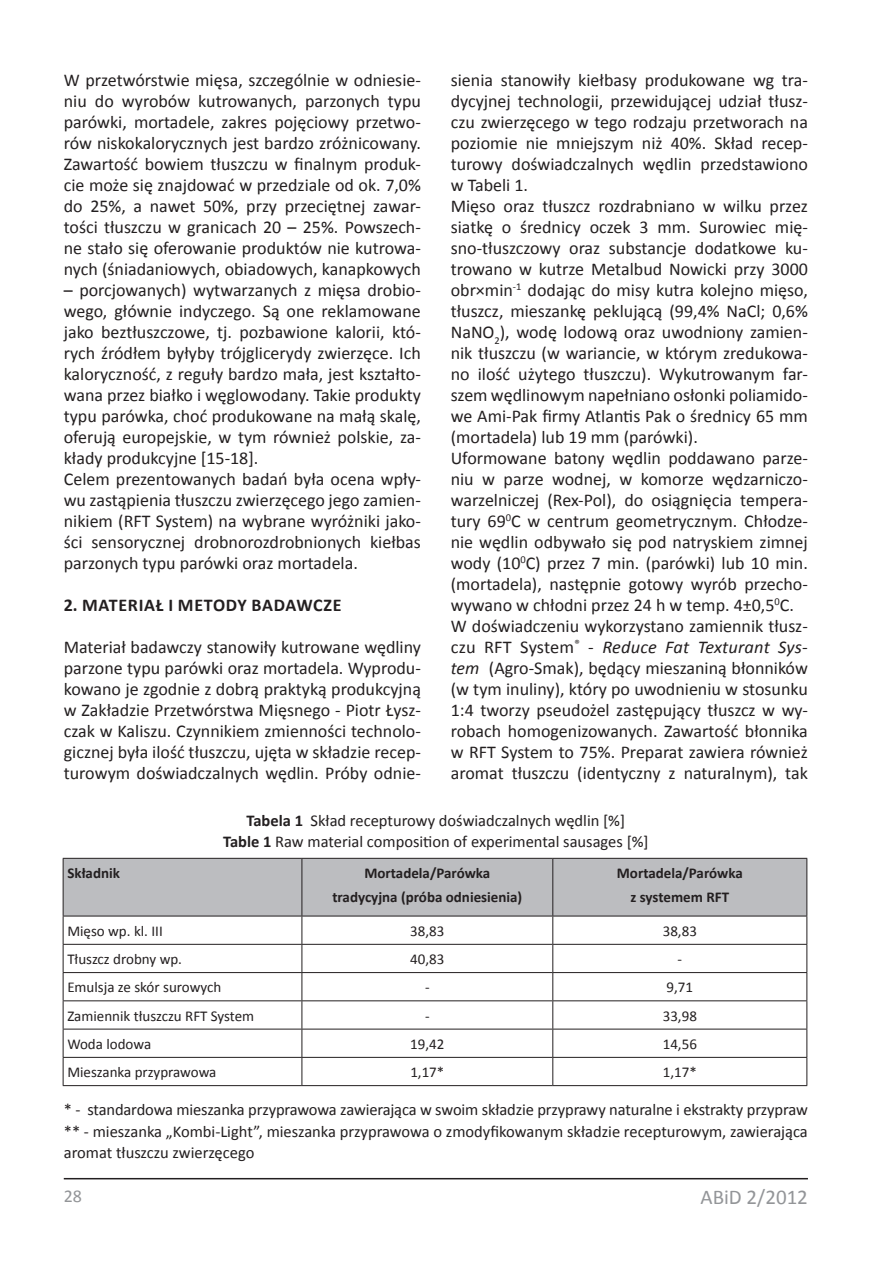
<style>
.page{position:relative;width:893px;height:1263px;background:#fff}
.page>*{position:absolute;margin:0;border:0;box-sizing:border-box;transform-origin:0 0}
.t1{font:21px "Calibri";color:#939598}
.t2{font:18px/21px "Calibri";color:#231f20;text-align:justify}
.t3{font:700 18px "Calibri";color:#231f20}
.t4{font:18px "Calibri";color:#939598}
.t5{font:16.5px/21px "Calibri";letter-spacing:-.005em;color:#231f20;text-align:center}
.t6{font:15px "Calibri";color:#231f20}
.t7{font:700 15px/24px "Calibri";color:#231f20;text-align:center}
.s1{font-style:italic}
.s2{font-weight:700}
</style>
<div class="page">
<hr style="left:64px;top:1178px;width:744px;height:1px;background:#231f20">
<svg style="left:63px;top:858px;width:744px;height:227px"></svg>
<hr style="left:63px;top:1085px;width:239px;height:1px;background:#231f20">
<hr style="left:302px;top:1085px;width:251px;height:1px;background:#231f20">
<hr style="left:553px;top:1085px;width:254px;height:1px;background:#231f20">
<p class="t2" style="left:64px;top:68px;width:359px">W przetwórstwie mięsa, szczególnie w odniesie&shy;niu do wyrobów kutrowanych, parzonych typu parówki, mortadele, zakres pojęciowy przetwo&shy;rów niskokalorycznych jest bardzo zróżnicowany.<br>Zawartość bowiem tłuszczu w finalnym produk&shy;cie może się znajdować w przedziale od ok. 7,0% do 25%, a nawet 50%, przy przeciętnej zawar&shy;tości tłuszczu w granicach 20 – 25%. Powszech&shy;ne stało się oferowanie produktów nie kutrowa&shy;nych (śniadaniowych, obiadowych, kanapkowych</p>
<p class="t2" style="left:64px;top:279px;width:359px;text-align:left">– porcjowanych) wytwarzanych z mięsa drobio&shy;wego, głównie indyczego. Są one reklamowane jako beztłuszczowe, tj. pozbawione kalorii, któ&shy;rych źródłem byłyby trójglicerydy zwierzęce. Ich kaloryczność, z reguły bardzo mała, jest kształto&shy;wana przez białko i węglowodany. Takie produkty typu parówka, choć produkowane na małą skalę, oferują europejskie, w tym również polskie, za&shy;kłady produkcyjne [15-18].<br>Celem prezentowanych badań była ocena wpły&shy;wu zastąpienia tłuszczu zwierzęcego jego zamien&shy;nikiem (RFT System) na wybrane wyróżniki jako&shy;ści sensorycznej drobnorozdrobnionych kiełbas parzonych typu parówki oraz mortadela.</p>
<p class="t3" style="left:64px;top:594px;width:46px">2. Materiał</p>
<p class="t3" style="left:168px;top:594px;width:23px">i metod</p>
<p class="t3" style="left:237px;top:594px;width:27px">y badawcze</p>
<p class="t2" style="left:64px;top:636px;width:359px">Materiał badawczy stanowiły kutrowane wędliny parzone typu parówki oraz mortadela. Wyprodu&shy;kowano je zgodnie z dobrą praktyką produkcyjną w Zakładzie Przetwórstwa Mięsnego - Piotr Łysz&shy;czak w Kaliszu. Czynnikiem zmienności technolo&shy;gicznej była ilość tłuszczu, ujęta w składzie recep&shy;turowym doświadczalnych wędlin. Próby odnie-</p>
<p class="t2" style="left:451px;top:69px;width:359px;text-align:left">sienia stanowiły kiełbasy produkowane wg tra&shy;dycyjnej technologii, przewidującej udział tłusz&shy;czu zwierzęcego w tego rodzaju przetworach na poziomie nie mniejszym niż 40%. Skład recep&shy;turowy doświadczalnych wędlin przedstawiono w Tabeli 1.<br>Mięso oraz tłuszcz rozdrabniano w wilku przez siatkę o średnicy oczek 3 mm. Surowiec mię&shy;sno-tłuszczowy oraz substancje dodatkowe ku&shy;trowano w kutrze Metalbud Nowicki przy 3000 obr×min<sup>-1</sup> dodając do misy kutra kolejno mięso, tłuszcz, mieszankę peklującą (99,4% NaCl; 0,6% NaNO<sub>2</sub>), wodę lodową oraz uwodniony zamien&shy;nik tłuszczu (w wariancie, w którym zredukowa&shy;no ilość użytego tłuszczu). Wykutrowanym far&shy;szem wędlinowym napełniano osłonki poliamido&shy;we Ami-Pak firmy Atlantis Pak o średnicy 65 mm (mortadela) lub 19 mm (parówki).<br>Uformowane batony wędlin poddawano parze&shy;niu w parze wodnej, w komorze wędzarniczo&shy;warzelniczej (Rex-Pol), do osiągnięcia tempera&shy;tury 69<sup>0</sup>C w centrum geometrycznym. Chłodze&shy;nie wędlin odbywało się pod natryskiem zimnej wody (10<sup>0</sup>C) przez 7 min. (parówki) lub 10 min. (mortadela), następnie gotowy wyrób przecho&shy;wywano w chłodni przez 24 h w temp. 4±0,5<sup>0</sup>C.<br>W doświadczeniu wykorzystano zamiennik tłusz&shy;czu RFT System<sup>®</sup> - <span class="s1">Reduce Fat Texturant Sys&shy;tem</span> (Agro-Smak), będący mieszaniną błonników (w tym inuliny), który po uwodnieniu w stosunku 1:4 tworzy pseudożel zastępujący tłuszcz w wy&shy;robach homogenizowanych. Zawartość błonnika w RFT System to 75%. Preparat zawiera również aromat tłuszczu (identyczny z naturalnym), tak</p>
<p class="t5" style="left:223px;top:809px;width:427px"><span class="s2">Tabela 1</span> Skład recepturowy doświadczalnych wędlin [%]<br><span class="s2">Table 1</span> Raw material composition of experimental sausages [%]</p>
<p class="t7" style="left:67px;top:860px;width:54px">Składnik</p>
<p class="t7" style="left:332px;top:860px;width:191px">Mortadela/Parówka tradycyjna (próba odniesienia)</p>
<p class="t7" style="left:617px;top:860px;width:127px">Mortadela/Parówka z systemem RFT</p>
<p class="t6" style="left:67px;top:921px;width:97px">Mięso wp. kl. III</p>
<p class="t6" style="left:410px;top:921px;width:36px">38,83</p>
<p class="t6" style="left:663px;top:921px;width:36px">38,83</p>
<p class="t6" style="left:67px;top:950px;width:116px">Tłuszcz drobny wp.</p>
<p class="t6" style="left:410px;top:950px;width:36px">40,83</p>
<p class="t6" style="left:677px;top:950px;width:6px">-</p>
<p class="t6" style="left:67px;top:978px;width:156px">Emulsja ze skór surowych</p>
<p class="t6" style="left:425px;top:978px;width:6px">-</p>
<p class="t6" style="left:666px;top:978px;width:28px">9,71</p>
<p class="t6" style="left:67px;top:1006px;width:188px">Zamiennik tłuszczu RFT System</p>
<p class="t6" style="left:425px;top:1006px;width:6px">-</p>
<p class="t6" style="left:663px;top:1006px;width:36px">33,98</p>
<p class="t6" style="left:67px;top:1034px;width:85px">Woda lodowa</p>
<p class="t6" style="left:410px;top:1034px;width:36px">19,42</p>
<p class="t6" style="left:663px;top:1034px;width:36px">14,56</p>
<p class="t6" style="left:67px;top:1063px;width:151px">Mieszanka przyprawowa</p>
<p class="t6" style="left:410px;top:1063px;width:36px">1,17*</p>
<p class="t6" style="left:663px;top:1063px;width:36px">1,17*</p>
<p class="t5" style="left:64px;top:1097px;width:746px;line-height:22.5px;text-align:left">* - standardowa mieszanka przyprawowa zawierająca w swoim składzie przyprawy naturalne i ekstrakty przypraw ** - mieszanka „Kombi-Light”, mieszanka przyprawowa o zmodyfikowanym składzie recepturowym, zawierająca</p>
<p class="t5" style="left:64px;top:1141px;width:192px">aromat tłuszczu zwierzęcego</p>
<p class="t4" style="left:64px;top:1185px;width:20px">28</p>
<p class="t1" style="left:701px;top:1184px;width:109px">ABiD 2/2012</p>
</div>
